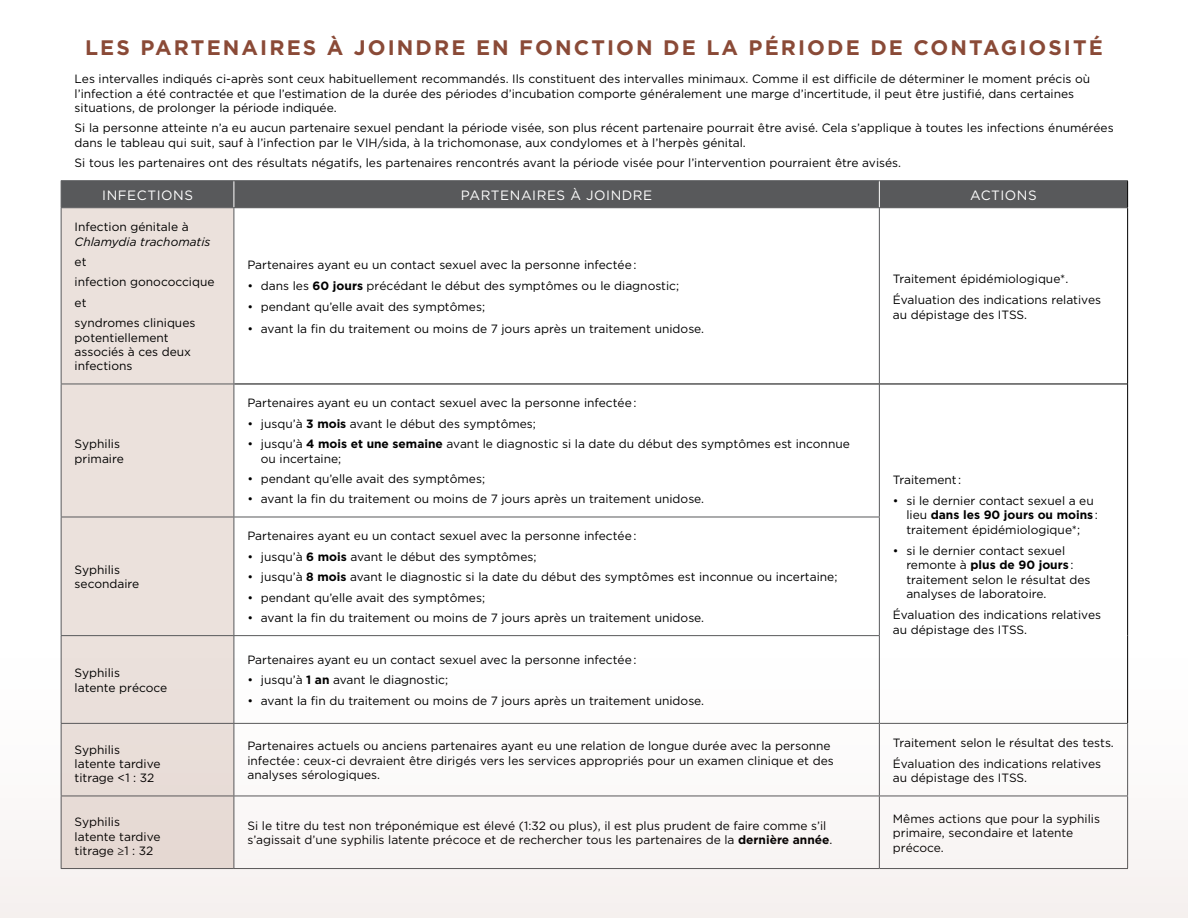
<style>
.page{position:relative;width:1188px;height:918px;background:#fff}
.page>*{position:absolute;margin:0;border:0;box-sizing:border-box;transform-origin:0 0}
.t1{font:700 21px "Gotham";letter-spacing:.1em;color:#8a4a37}
.t2{font:13.5px "Gotham";letter-spacing:.04em;color:#fff}
.t3{font:12px/14.4px "Gotham";color:#000}
.t4{font:italic 12px "Gotham";color:#000}
.s1{font-weight:700}
.s2{font-family:"Helvetica Neue LT Std"}
</style>
<div class="page">
<div style="left:62px;top:208px;width:172px;height:417px;background:#ebe1dc"></div>
<hr style="left:234px;top:384px;width:645px;height:1px;background:#000">
<hr style="left:880px;top:384px;width:248px;height:1px;background:#000">
<hr style="left:1127px;top:208px;width:1px;height:176px;background:#000">
<hr style="left:1127px;top:384px;width:1px;height:133px;background:#000">
<hr style="left:1127px;top:517px;width:1px;height:119px;background:#000">
<hr style="left:61px;top:208px;width:1px;height:176px;background:#58595b">
<hr style="left:61px;top:384px;width:173px;height:1px;background:#58595b">
<hr style="left:61px;top:384px;width:1px;height:133px;background:#58595b">
<hr style="left:61px;top:517px;width:173px;height:1px;background:#58595b">
<hr style="left:61px;top:517px;width:1px;height:118px;background:#58595b">
<hr style="left:234px;top:208px;width:1px;height:176px;background:#58595b">
<hr style="left:879px;top:208px;width:1px;height:176px;background:#58595b">
<hr style="left:234px;top:384px;width:1px;height:133px;background:#58595b">
<hr style="left:879px;top:384px;width:1px;height:133px;background:#58595b">
<hr style="left:234px;top:517px;width:646px;height:1px;background:#58595b">
<hr style="left:234px;top:517px;width:1px;height:118px;background:#58595b">
<hr style="left:879px;top:517px;width:1px;height:118px;background:#58595b">
<hr style="left:61px;top:180px;width:173px;height:1px;background:#58595b">
<hr style="left:234px;top:180px;width:645px;height:1px;background:#58595b">
<hr style="left:879px;top:180px;width:249px;height:1px;background:#58595b">
<div style="left:61px;top:181px;width:1067px;height:27px;background:#58595b"></div>
<svg style="left:0;top:625px;width:1188px;height:293px"></svg>
<h1 class="t1" style="left:85px;top:36px;width:1019px">Les partenaires à joindre en fonction de la période de contagiosité</h1>
<p class="t3" style="left:75px;top:72px;width:1017px">Les intervalles indiqués ci-après sont ceux habituellement recommandés. I ls constituent des intervalles minimaux. Comme il est difficile de déterminer le moment précis où l’infection a été contractée et que l’estimation de la durée des périodes d’incubation comporte généralement une marge d’incertitude, il peut être justifié, dans certaines situations, de prolonger la période indiquée.</p>
<p class="t3" style="left:75px;top:121px;width:1041px">Si la personne atteinte n’a eu aucun partenaire sexuel pendant la période visée, son plus récent partenaire pourrait être avisé. Cela s’applique à toutes les infections énumérées dans le tableau qui suit, sauf à l’infection par le VI H/sida, à la trichomonase, aux condylomes et à l’herpès génital.</p>
<p class="t3" style="left:75px;top:156px;width:828px">Si tous les partenaires ont des résultats négatifs, les partenaires rencontrés avant la période visée pour l’intervention pourraient être avisés.</p>
<p class="t2" style="left:102px;top:188px;width:92px">I nfections</p>
<p class="t2" style="left:461px;top:188px;width:193px">Partenaires à joindre</p>
<p class="t2" style="left:970px;top:188px;width:68px">Actions</p>
<p class="t3" style="left:75px;top:220px;width:116px">I nfection génitale à</p>
<p class="t4" style="left:75px;top:235px;width:137px">Chlamydia trachomatis</p>
<p class="t3" style="left:75px;top:251px;width:141px;line-height:20.4px">et<br>infection gonococcique et<br>syndromes cliniques</p>
<p class="t3" style="left:75px;top:330px;width:118px">potentiellement associés à ces deux infections</p>
<p class="t3" style="left:247px;top:257px;width:390px">Partenaires ayant eu un contact sexuel avec la personne infectée:</p>
<p class="t3" style="left:247px;top:279px;width:433px">• dans les <span class="s1">60 jours</span> précédant le début des symptômes ou le diagnostic;</p>
<p class="t3" style="left:247px;top:300px;width:239px">• pendant qu’elle avait des symptômes;</p>
<p class="t3" style="left:247px;top:321px;width:458px">• avant la fin du traitement ou moins de 7 jours après un traitement unidose.</p>
<p class="t3" style="left:893px;top:268px;width:210px;line-height:21.1px">Traitement épidémiologique*.<br>Évaluation des indications relatives</p>
<p class="t3" style="left:893px;top:307px;width:113px">au dépistage des ITSS</p>
<p class="t3" style="left:1024px;top:307px;width:4px">.</p>
<p class="t3" style="left:75px;top:437px;width:51px">Syphilis primaire</p>
<p class="t3" style="left:75px;top:562px;width:66px">Syphilis secondaire</p>
<p class="t3" style="left:75px;top:666px;width:94px">Syphilis<br>latente précoce</p>
<p class="t3" style="left:247px;top:396px;width:390px">Partenaires ayant eu un contact sexuel avec la personne infectée:</p>
<p class="t3" style="left:247px;top:416px;width:290px">• jusqu’à <span class="s1">3 mois</span> avant le début des symptômes;</p>
<p class="t3" style="left:261px;top:437px;width:591px;text-indent:-14px">• jusqu’à <span class="s1">4 mois et une semaine</span> avant le diagnostic si la date du début des symptômes est inconnue ou incertaine;</p>
<p class="t3" style="left:247px;top:471px;width:239px">• pendant qu’elle avait des symptômes;</p>
<p class="t3" style="left:247px;top:492px;width:458px">• avant la fin du traitement ou moins de 7 jours après un traitement unidose.</p>
<p class="t3" style="left:247px;top:529px;width:390px">Partenaires ayant eu un contact sexuel avec la personne infectée:</p>
<p class="t3" style="left:247px;top:549px;width:291px">• jusqu’à <span class="s1">6 mois</span> avant le début des symptômes;</p>
<p class="t3" style="left:247px;top:570px;width:592px">• jusqu’à <span class="s1">8 mois</span> avant le diagnostic si la date du début des symptômes est inconnue ou incertaine;</p>
<p class="t3" style="left:247px;top:590px;width:239px">• pendant qu’elle avait des symptômes;</p>
<p class="t3" style="left:247px;top:610px;width:458px">• avant la fin du traitement ou moins de 7 jours après un traitement unidose.</p>
<p class="t3" style="left:247px;top:652px;width:390px">Partenaires ayant eu un contact sexuel avec la personne infectée:</p>
<p class="t3" style="left:247px;top:673px;width:202px">• jusqu’à <span class="s1">1 an</span> avant le diagnostic;</p>
<p class="t3" style="left:247px;top:693px;width:458px">• avant la fin du traitement ou moins de 7 jours après un traitement unidose.</p>
<p class="t3" style="left:893px;top:472px;width:70px">Traitement :</p>
<p class="t3" style="left:906px;top:493px;width:193px;text-indent:-14px">• si le dernier contact sexuel a eu lieu <span class="s1">dans les 90 jours ou moins</span>: traitement épidémiologique*;</p>
<p class="t3" style="left:906px;top:543px;width:186px;text-indent:-14px">• si le dernier contact sexuel remonte à <span class="s1">plus de 90 jours</span>: traitement selon le résultat des analyses de laboratoire.</p>
<p class="t3" style="left:893px;top:608px;width:210px">Évaluation des indications relatives au dépistage des ITSS</p>
<p class="t3" style="left:1024px;top:622px;width:4px">.</p>
<p class="t3" style="left:75px;top:742px;width:87px">Syphilis latente tardive titrage &lt;1 : 32</p>
<p class="t3" style="left:247px;top:739px;width:588px">Partenaires actuels ou anciens partenaires ayant eu une relation de longue durée avec la personne infectée: ceux-ci devraient être dirigés vers les services appropriés pour un examen clinique et des analyses sérologiques.</p>
<p class="t3" style="left:893px;top:732px;width:223px;line-height:21.1px">Traitement selon le résultat des tests.<br>Évaluation des indications relatives</p>
<p class="t3" style="left:893px;top:771px;width:113px">au dépistage des ITSS</p>
<p class="t3" style="left:1024px;top:771px;width:4px">.</p>
<p class="t3" style="left:75px;top:815px;width:87px">Syphilis latente tardive titrage <span class="s2">≥</span>1 : 32</p>
<p class="t3" style="left:247px;top:818px;width:587px">Si le titre du test non tréponémique est élevé (1:32 ou plus), il est plus prudent de faire comme s’il s’agissait d’une syphilis latente précoce et de rechercher tous les partenaires de la <span class="s1">dernière année</span>.</p>
<p class="t3" style="left:893px;top:811px;width:209px">Mêmes actions que pour la syphilis primaire, secondaire et latente précoce.</p>
</div>
